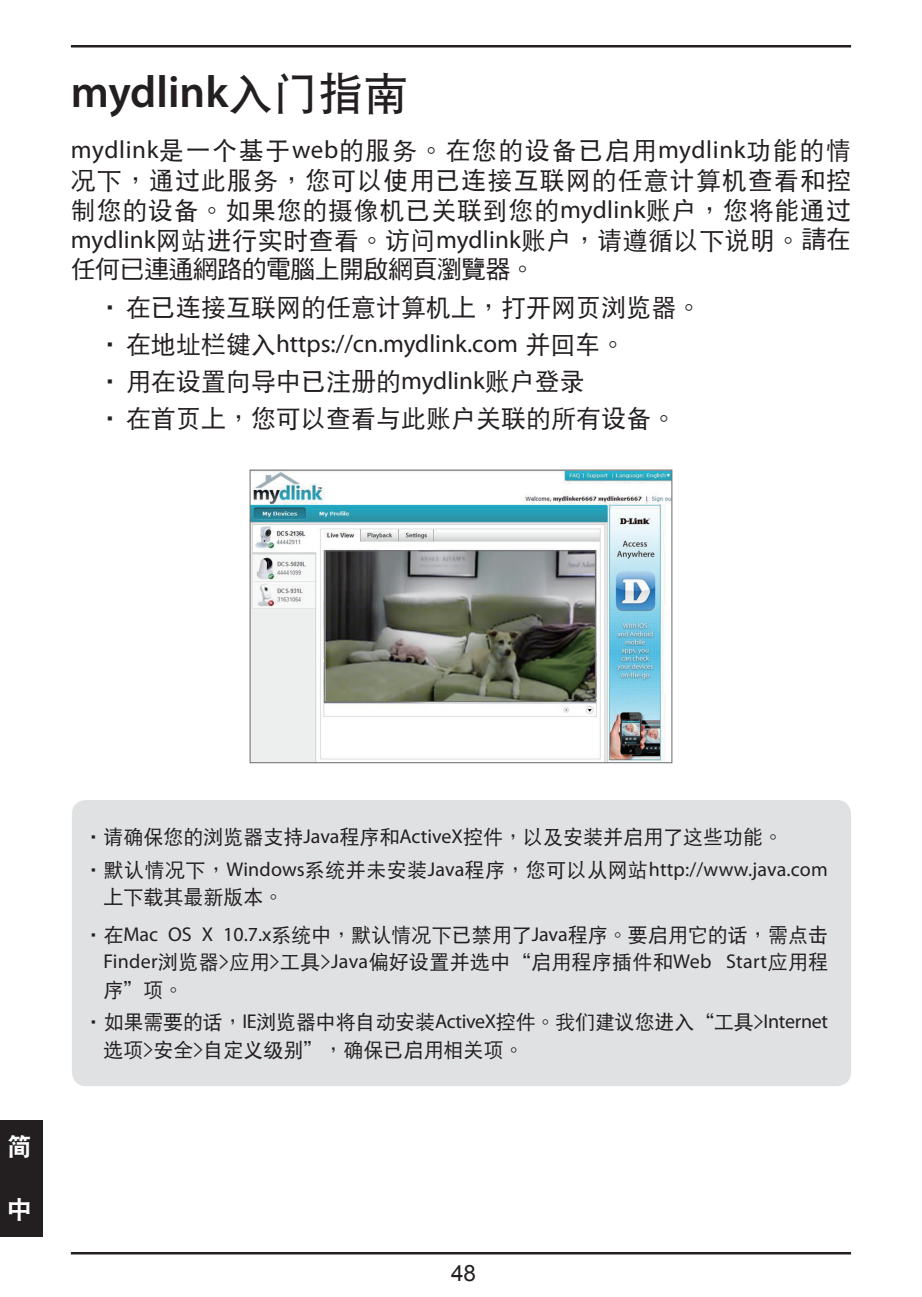
<style>
.page{position:relative;width:922px;height:1297px;background:#fff}
.page>*{position:absolute;margin:0;border:0;box-sizing:border-box;transform-origin:0 0}
.t1{font:600 45px "Myriad Pro";color:#231f20}
.t2{font:25px/30px "DF Hei W5 GB5";color:#231f20;text-align:justify}
.t3{font:25px "Myriad Pro";color:#231f20}
.t4{font:25px "DF Hei Std W5";letter-spacing:-.025em;color:#231f20}
.t5{font:25px "DFP Hei W9 GB5";color:#fff}
.t6{font:22.5px "Arial";color:#231f20}
.t7{font:20px/27.5px "DF Hei W5 GB5";color:#231f20;text-align:justify}
.t8{font:20px "Myriad Pro";letter-spacing:.01em;color:#231f20}
.s1{font-family:"DF Hei W7 GB5";font-weight:400}
.s2{font-family:"Myriad Pro"}
.s3{font-family:"DF Hei Std W5"}
.s4{font-family:"DF Hei W5 GB5"}
</style>
<div class="page">
<hr style="left:71px;top:45px;width:779px;height:3px;background:#231f20">
<hr style="left:71px;top:1252px;width:779px;height:2px;background:#231f20">
<div style="left:0;top:1120px;width:43px;height:117px;background:#231f20"></div>
<div style="left:72px;top:800px;width:778px;height:286px;background:#e0e1e3;border-radius:14px"></div>
<img style="left:251px;top:471px;width:419px;height:290px">
<div style="left:249px;top:469px;width:423px;height:294px;border:1px solid #727276"></div>
<img style="left:326px;top:552px;width:267px;height:148px">
<div style="left:324px;top:550px;width:271px;height:152px;border:1px solid #727276"></div>
<h1 class="t1" style="left:71px;top:64px;width:339px">mydlink<span class="s1">入門指南</span></h1>
<p class="t2" style="left:71px;top:136px;width:781px"><span class="s2">mydlink</span>是一個基于<span class="s2">web</span>的服務。在您的設備已啟用<span class="s2">mydlink</span>功能的情况下，通過此服務，您可以使用已連接互聯網的任意計算機查看和控制您的設備。如果您的攝像機已關聯到您的<span class="s2">mydlink</span>賬戶，您將能通過<span class="s2">mydlink</span>網站進行實時查看。訪問<span class="s2">mydlink</span>賬戶，請遵循以下說明。<span class="s3">請在</span></p>
<p class="t4" style="left:71px;top:256px;width:465px">任何已連通網路的電腦上開啟網頁瀏覽器。</p>
<p class="t2" style="left:97px;top:293px;width:605px">•在已連接互聯網的任意計算機上，打開網頁瀏覽器。</p>
<p class="t3" style="left:97px;top:328px;width:529px"><span class="s4">•在地址欄鍵入</span>https://cn.mydlink.com <span class="s4">並迴車。</span></p>
<p class="t2" style="left:97px;top:367px;width:488px">•用在設置嚮導中已注冊的<span class="s2">mydlink</span>賬戶登錄</p>
<p class="t2" style="left:97px;top:404px;width:580px">•在首頁上，您可以查看與此賬戶關聯的所有設備。</p>
<p class="t5" style="left:7px;top:1134px;width:24px">簡</p>
<p class="t5" style="left:7px;top:1197px;width:24px">中</p>
<p class="t7" style="left:83px;top:823px;width:701px">•請確保您的瀏覽器支持<span class="s2">Java</span>程序和<span class="s2">ActiveX</span>控件，以及安裝並啟用了這些功能。</p>
<p class="t8" style="left:83px;top:857px;width:745px"><span class="s4">•默認情况下，</span>Windows<span class="s4">系統並未安裝</span>Java<span class="s4">程序，您可以從網站</span>http://www.java.com</p>
<p class="t7" style="left:103px;top:883px;width:181px">上下載其最新版本。</p>
<p class="t7" style="left:103px;top:921px;width:726px;text-indent:-20px">•在<span class="s2">Mac OS X 10.7.x</span>系統中，默認情况下已禁用了<span class="s2">Java</span>程序。要啟用它的話，需點擊<span class="s2">Finder</span>瀏覽器&gt;應用&gt;工具&gt;<span class="s2">Java</span>偏好設置並選中“啟用程序插件和<span class="s2">Web Start</span>應用程序”項。</p>
<p class="t7" style="left:103px;top:1008px;width:726px;text-indent:-20px">•如果需要的話，<span class="s2">IE</span>瀏覽器中將自動安裝<span class="s2">ActiveX</span>控件。我們建議您進入“工具&gt;<span class="s2">Internet</span>選項&gt;安全&gt;自定義級別”，確保已啟用相關項。</p>
<p class="t6" style="left:451px;top:1259px;width:27px">48</p>
</div>
